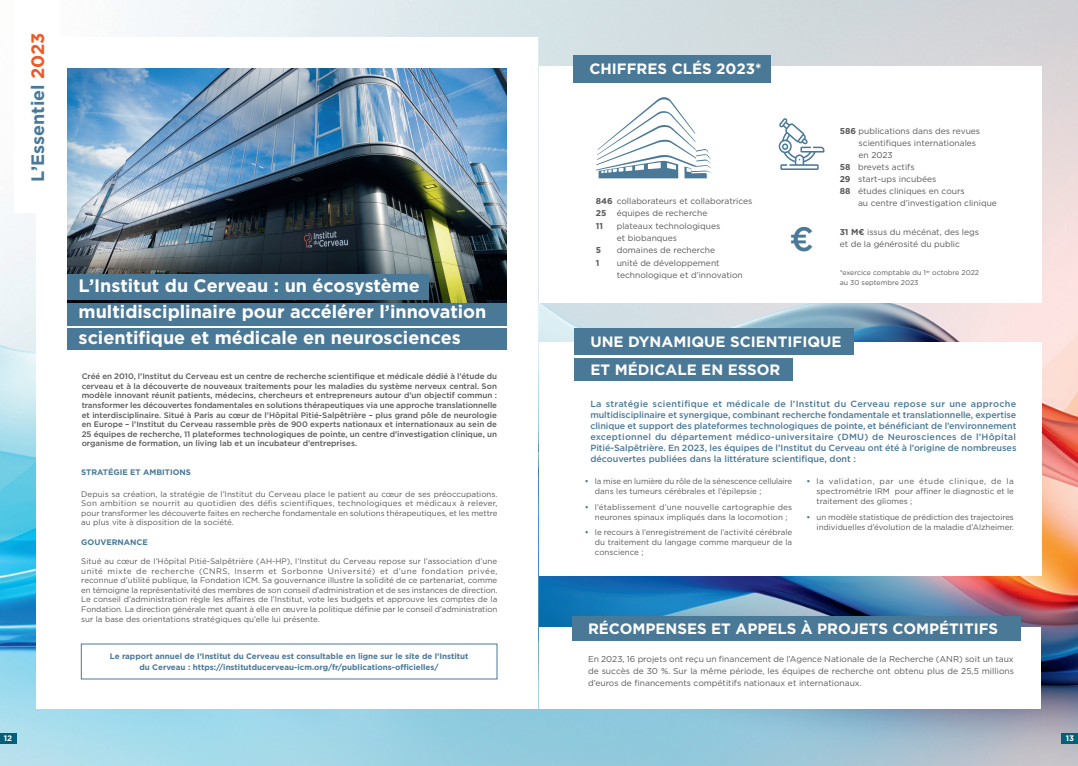
<style>
.page{position:relative;width:1078px;height:766px;background:#fff}
.page>*{position:absolute;margin:0;border:0;box-sizing:border-box;transform-origin:0 0}
.t1{font:500 33.9px "Gotham";color:#4a7998}
.t2{font:700 18px/26px "Gotham";color:#fff}
.t3{font:700 18px "Gotham";color:#4a7998}
.t4{font:700 15px/28px "Gotham";color:#fff}
.t5{font:500 9px/11px "Gotham";color:#4a7998;text-align:justify}
.t6{font:8.5px/12px "Gotham";color:#57585a}
.t7{font:700 8.5px "Gotham";color:#57585a}
.t8{font:8px/9.6px "Gotham";color:#57585a;text-align:justify}
.t9{font:500 8px/9.6px "Gotham";color:#57585a;text-align:justify}
.t10{font:700 8px/11px "Gotham";color:#4a7998;text-align:center}
.t11{font:700 8px "Gotham";color:#fff}
.t12{font:7px/10px "Gotham";color:#57585a}
.s1{color:#f15924}
.s2{font-weight:700}
.s3{font-weight:700;color:#4a7998}
.s4{color:#fff}
</style>
<div class="page">
<img style="left:0;top:0;width:1077px;height:765px">
<div style="left:37px;top:37px;width:502px;height:671px;background:#fff"></div>
<img style="left:67px;top:68px;width:439px;height:235px">
<div style="left:14px;top:0;width:46px;height:213px;background:#fff"></div>
<div style="left:67px;top:274px;width:362px;height:26px;background:#4a7998"></div>
<div style="left:67px;top:303px;width:439px;height:22px;background:#4a7998"></div>
<div style="left:67px;top:328px;width:439px;height:22px;background:#4a7998"></div>
<div style="left:539px;top:67px;width:501px;height:236px;background:#fff"></div>
<div style="left:573px;top:55px;width:197px;height:28px;background:#4a7998"></div>
<svg style="left:596px;top:97px;width:115px;height:81px"></svg>
<svg style="left:778px;top:118px;width:46px;height:52px"></svg>
<div style="left:539px;top:342px;width:501px;height:233px;background:#fff"></div>
<div style="left:574px;top:328px;width:279px;height:26px;background:#4a7998"></div>
<div style="left:574px;top:357px;width:219px;height:23px;background:#4a7998"></div>
<div style="left:539px;top:627px;width:501px;height:81px;background:#fff"></div>
<div style="left:572px;top:616px;width:448px;height:25px;background:#4a7998"></div>
<div style="left:1061px;top:732px;width:16px;height:11px;background:#01617a"></div>
<div style="left:0;top:732px;width:16px;height:11px;background:#01617a"></div>
<p class="t3" style="left:26px;top:181px;width:151px;rotate:-90deg">L’Essentiel <span class="s1">2023</span></p>
<p class="t2" style="left:79px;top:273px;width:409px">L’Institut du Cerveau : un écosystème multidisciplinaire pour accélérer l’innovation scientifique et médicale en neurosciences</p>
<p class="t9" style="left:82px;top:371px;width:417px">Créé en 2010, l’Institut du Cerveau est un centre de recherche scientifique et médicale dédié à l’étude du cerveau et à la découverte de nouveaux traitements pour les maladies du système nerveux central. Son modèle innovant réunit patients, médecins, chercheurs et entrepreneurs autour d’un objectif commun : transformer les découvertes fondamentales en solutions thérapeutiques via une approche translationnelle et interdisciplinaire. Situé à Paris au cœur de l’Hôpital Pitié-Salpêtrière – plus grand pôle de neurologie en Europe – l’Institut du Cerveau rassemble près de 900 experts nationaux et internationaux au sein de 25 équipes de recherche, 11 plateformes technologiques de pointe, un centre d’investigation clinique, un organisme de formation, un living lab et un incubateur d’entreprises.</p>
<p class="t10" style="left:81px;top:466px;width:111px">STRATÉGIE ET AMBITIONS</p>
<p class="t8" style="left:81px;top:488px;width:417px">Depuis sa création, la stratégie de l’Institut du Cerveau place le patient au cœur de ses préoccupations.<br>Son ambition se nourrit au quotidien des défis scientifiques, technologiques et médicaux à relever, pour transformer les découverte faites en recherche fondamentale en solutions thérapeutiques, et les mettre au plus vite à disposition de la société.</p>
<p class="t10" style="left:81px;top:536px;width:68px">GOUVERNANCE</p>
<p class="t8" style="left:81px;top:556px;width:417px">Situé au cœur de l’Hôpital Pitié-Salpêtrière (AH-HP), l’Institut du Cerveau repose sur l’association d’une unité mixte de recherche (CNRS, Inserm et Sorbonne Université) et d’une fondation privée, reconnue d’utilité publique, la Fondation ICM. Sa gouvernance illustre la solidité de ce partenariat, comme en témoigne la représentativité des membres de son conseil d’administration et de ses instances de direction.<br>Le conseil d’administration règle les affaires de l’Institut, vote les budgets et approuve les comptes de la Fondation. La direction générale met quant à elle en œuvre la politique définie par le conseil d’administration sur la base des orientations stratégiques qu’elle lui présente.</p>
<p class="t10" style="left:110px;top:650px;width:360px">Le rapport annuel de l’Institut du Cerveau est consultable en ligne sur le site de l’Institut du Cerveau : https://institutducerveau-icm.org/fr/publications-officielles/</p>
<p class="t4" style="left:589px;top:54px;width:173px">CHIFFRES CLÉS 2023*</p>
<p class="t6" style="left:595px;top:194px;width:158px;line-height:12.5px"><span class="s2">846</span> collaborateurs et collaboratrices<br><span class="s2">25</span> équipes de recherche<br><span class="s2">11</span></p>
<p class="t6" style="left:616px;top:219px;width:105px">plateaux technologiques et biobanques</p>
<p class="t7" style="left:595px;top:244px;width:7px">5</p>
<p class="t6" style="left:616px;top:244px;width:100px">domaines de recherche</p>
<p class="t7" style="left:595px;top:257px;width:5px">1</p>
<p class="t6" style="left:616px;top:256px;width:127px">unité de développement technologique et d’innovation</p>
<p class="t1" style="left:789px;top:216px;width:26px">€</p>
<p class="t6" style="left:839px;top:125px;width:142px"><span class="s2">586</span> publications dans des revues</p>
<p class="t6" style="left:858px;top:137px;width:119px">scientifiques internationales</p>
<p class="t6" style="left:858px;top:149px;width:36px">en 2023</p>
<p class="t6" style="left:839px;top:161px;width:76px"><span class="s2">58</span> brevets actifs</p>
<p class="t6" style="left:839px;top:173px;width:98px"><span class="s2">29</span> start-ups incubées</p>
<p class="t6" style="left:839px;top:185px;width:126px"><span class="s2">88</span> études cliniques en cours</p>
<p class="t6" style="left:857px;top:197px;width:140px">au centre d’investigation clinique</p>
<p class="t6" style="left:839px;top:225px;width:141px"><span class="s2">31 M€</span> issus du mécénat, des legs et de la générosité du public</p>
<p class="t12" style="left:839px;top:267px;width:141px">*exercice comptable du 1<sup>er</sup> octobre 2022 au 30 septembre 2023</p>
<p class="t4" style="left:590px;top:327px;width:253px">UNE DYNAMIQUE SCIENTIFIQUE<br>ET MÉDICALE EN ESSOR</p>
<p class="t5" style="left:590px;top:398px;width:427px">La stratégie scientifique et médicale de l’Institut du Cerveau repose sur une approche multidisciplinaire et synergique, combinant recherche fondamentale et translationnelle, expertise clinique et support des plateformes technologiques de pointe, et bénéficiant de l’environnement exceptionnel du département médico-universitaire (DMU) de Neurosciences de l’Hôpital Pitié-Salpêtrière. En 2023, les équipes de l’Institut du Cerveau ont été à l’origine de nombreuses découvertes publiées dans la littérature scientifique, dont :</p>
<p class="t8" style="left:595px;top:476px;width:199px;line-height:10px;text-indent:-10px"><span class="s3">•</span><span class="s4">•</span> la mise en lumière du rôle de la sénescence cellulaire dans les tumeurs cérébrales et l’épilepsie ;</p>
<p class="t8" style="left:595px;top:501px;width:199px;line-height:10px;text-indent:-10px"><span class="s3">•</span><span class="s4">•</span> l’établissement d’une nouvelle cartographie des neurones spinaux impliqués dans la locomotion ;</p>
<p class="t8" style="left:595px;top:527px;width:199px;line-height:10px;text-indent:-10px"><span class="s3">•</span><span class="s4">•</span> le recours à l’enregistrement de l’activité cérébrale du traitement du langage comme marqueur de la conscience ;</p>
<p class="t8" style="left:816px;top:476px;width:199px;line-height:10px;text-indent:-10px"><span class="s3">•</span><span class="s4">•</span> la validation, par une étude clinique, de la spectrométrie IRM pour affiner le diagnostic et le traitement des gliomes ;</p>
<p class="t8" style="left:806px;top:511px;width:209px;line-height:10px;text-align:right"><span class="s3">•</span><span class="s4">•</span> un modèle statistique de prédiction des trajectoires individuelles d’évolution de la maladie d’Alzheimer.</p>
<p class="t4" style="left:588px;top:614px;width:411px">RÉCOMPENSES ET APPELS À PROJETS COMPÉTITIFS</p>
<p class="t6" style="left:588px;top:652px;width:427px;text-align:justify">En 2023, 16 projets ont reçu un financement de l’Agence Nationale de la Recherche (ANR) soit un taux de succès de 30 %. Sur la même période, les équipes de recherche ont obtenu plus de 25,5 millions d’euros de financements compétitifs nationaux et internationaux.</p>
<p class="t11" style="left:4px;top:732px;width:10px">12</p>
<p class="t11" style="left:1065px;top:732px;width:10px">13</p>
<p class="t11" style="left:6px;top:732px;width:6px">2</p>
<p class="t11" style="left:1067px;top:732px;width:6px">3</p>
</div>
